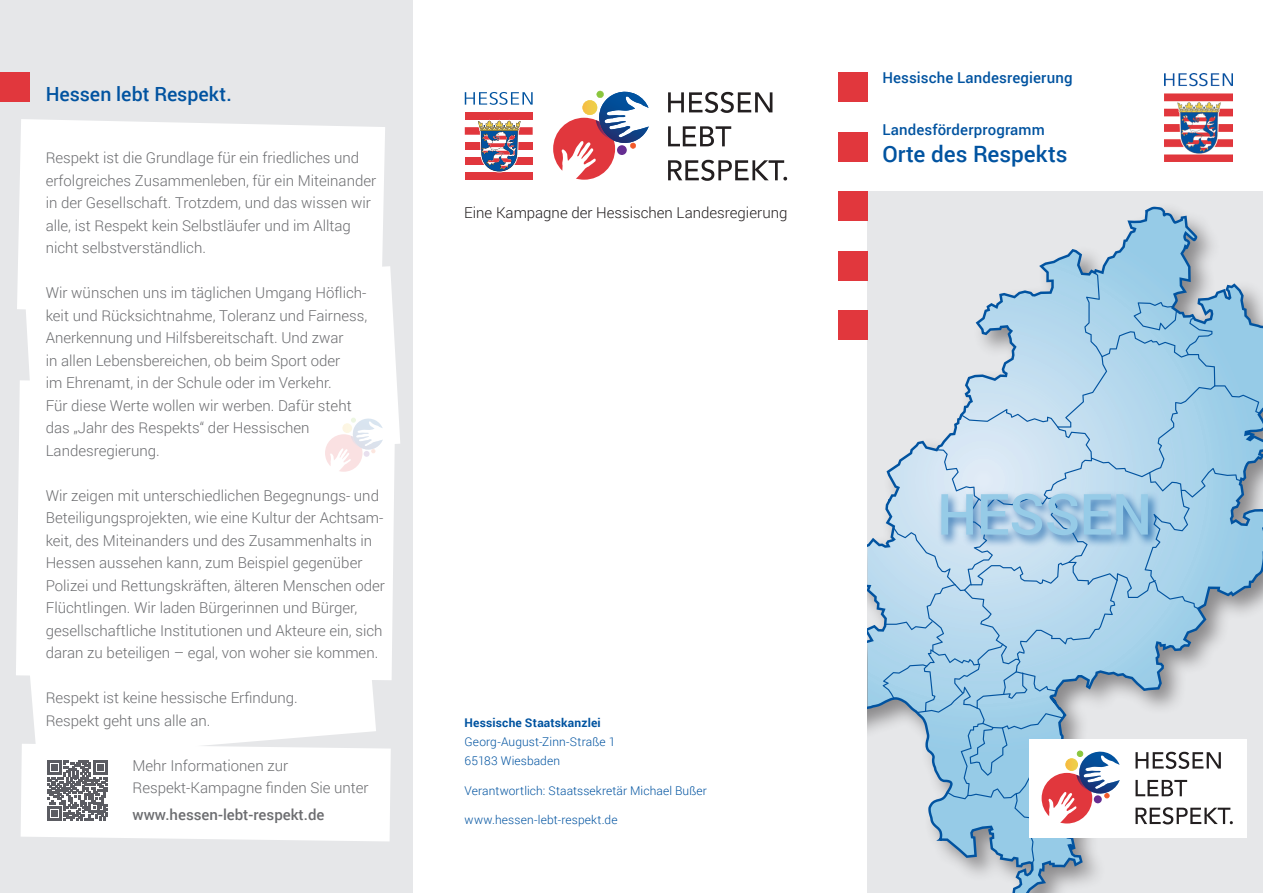
<style>
.page{position:relative;width:1263px;height:893px;background:#fff}
.page>*{position:absolute;margin:0;border:0;box-sizing:border-box;transform-origin:0 0}
.t1{font:500 22.5px "Roboto";color:#0153a0}
.t2{font:500 19.5px "Roboto";color:#0153a0}
.t3{font:300 15px/22.5px "Roboto";color:#6c6d70}
.t4{font:500 15px "Roboto";letter-spacing:.01em;color:#0153a0}
.t5{font:300 15px "Roboto";color:#231f20}
.t6{font:500 15px "Roboto";color:#6c6d70}
.t7{font:300 12px/19px "Roboto";letter-spacing:.01em;color:#0153a0}
.t8{font:700 12px "Roboto";letter-spacing:.015em;color:#0153a0}
</style>
<div class="page">
<svg style="left:867px;top:207px;width:396px;height:686px;background:#d1d9e1"></svg>
<img style="left:1164px;top:73px;width:69px;height:89px">
<div style="left:838px;top:72px;width:29px;height:30px;background:#e1373d"></div>
<div style="left:838px;top:132px;width:29px;height:30px;background:#e1373d"></div>
<div style="left:838px;top:191px;width:29px;height:30px;background:#e1373d"></div>
<div style="left:838px;top:251px;width:29px;height:30px;background:#e1373d"></div>
<div style="left:838px;top:310px;width:29px;height:30px;background:#e1373d"></div>
<div style="left:0;top:0;width:412px;height:893px;background:#e6e7e9"></div>
<div style="left:17px;top:119px;width:368px;height:190px;background:#fff"></div>
<div style="left:30px;top:680px;width:346px;height:64px;background:#fff"></div>
<div style="left:24px;top:266px;width:376px;height:178px;background:#fff"></div>
<div style="left:16px;top:380px;width:379px;height:300px;background:#fff"></div>
<div style="left:325px;top:416px;width:65px;height:56px;background:#fff"></div>
<svg style="left:325px;top:418px;width:58px;height:54px"></svg>
<div style="left:0;top:72px;width:30px;height:30px;background:#e1373d"></div>
<svg style="left:553px;top:90px;width:83px;height:90px"></svg>
<img style="left:599px;top:92px;width:50px;height:51px">
<img style="left:596px;top:120px;width:18px;height:21px">
<img style="left:601px;top:126px;width:12px;height:14px">
<svg style="left:668px;top:92px;width:104px;height:21px"></svg>
<svg style="left:668px;top:126px;width:63px;height:20px"></svg>
<svg style="left:668px;top:160px;width:119px;height:21px"></svg>
<div style="left:465px;top:112px;width:68px;height:8px;background:#e1373d"></div>
<div style="left:465px;top:127px;width:68px;height:8px;background:#e1373d"></div>
<div style="left:465px;top:142px;width:68px;height:8px;background:#e1373d"></div>
<div style="left:465px;top:157px;width:68px;height:8px;background:#e1373d"></div>
<div style="left:465px;top:172px;width:68px;height:8px;background:#e1373d"></div>
<svg style="left:465px;top:92px;width:68px;height:13px"></svg>
<svg style="left:477px;top:120px;width:45px;height:52px"></svg>
<svg style="left:21px;top:744px;width:370px;height:97px;background:#f1f1f2"></svg>
<svg style="left:883px;top:272px;width:377px;height:592px;background:#b8d2e3"></svg>
<h2 class="t2" style="left:46px;top:81px;width:188px">Hessen lebt Respekt.</h2>
<p class="t3" style="left:46px;top:146px;width:332px">Respekt ist die Grundlage für ein friedliches und erfolgreiches Zusammenleben, für ein Miteinander in der Gesellschaft. Trotzdem, und das wissen wir alle, ist Respekt kein Selbstläufer und im Alltag nicht selbstverständlich.</p>
<p class="t3" style="left:46px;top:281px;width:323px">Wir wünschen uns im täglichen Umgang Höflich&shy;keit und Rücksichtnahme, Toleranz und Fairness, Anerkennung und Hilfsbereitschaft. Und zwar<br>in allen Lebensbereichen, ob beim Sport oder<br>im Ehrenamt, in der Schule oder im Verkehr.<br>Für diese Werte wollen wir werben. Dafür steht das „Jahr des Respekts“ der Hessischen Landesregierung.</p>
<p class="t3" style="left:46px;top:484px;width:341px">Wir zeigen mit unterschiedlichen Begegnungs- und Beteiligungsprojekten, wie eine Kultur der Achtsam&shy;keit, des Miteinanders und des Zusammenhalts in Hessen aussehen kann, zum Beispiel gegenüber Polizei und Rettungskräften, älteren Menschen oder Flüchtlingen. Wir laden Bürgerinnen und Bürger, gesellschaftliche Institutionen und Akteure ein, sich daran zu beteiligen – egal, von woher sie kommen.</p>
<p class="t3" style="left:46px;top:686px;width:254px">Respekt ist keine hessische Erfindung.<br>Respekt geht uns alle an.</p>
<p class="t3" style="left:133px;top:754px;width:238px">Mehr Informationen zur<br>Respekt-Kampagne finden Sie unter</p>
<p class="t6" style="left:133px;top:804px;width:193px">www.hessen-lebt-respekt.de</p>
<p class="t5" style="left:464px;top:202px;width:325px">Eine Kampagne der Hessischen Landesregierung</p>
<p class="t8" style="left:465px;top:714px;width:138px">Hessische Staatskanzlei</p>
<p class="t7" style="left:465px;top:732px;width:152px">Georg-August-Zinn-Straße 1<br>65183 Wiesbaden</p>
<p class="t7" style="left:465px;top:780px;width:244px">Verantwortlich: Staatssekretär Michael Bußer</p>
<p class="t7" style="left:465px;top:810px;width:155px">www.hessen-lebt-respekt.de</p>
<p class="t4" style="left:882px;top:67px;width:192px">Hessische Landesregierung</p>
<p class="t4" style="left:882px;top:119px;width:164px">Landesförderprogramm</p>
<h1 class="t1" style="left:882px;top:138px;width:187px">Orte des Respekts</h1>
</div>
